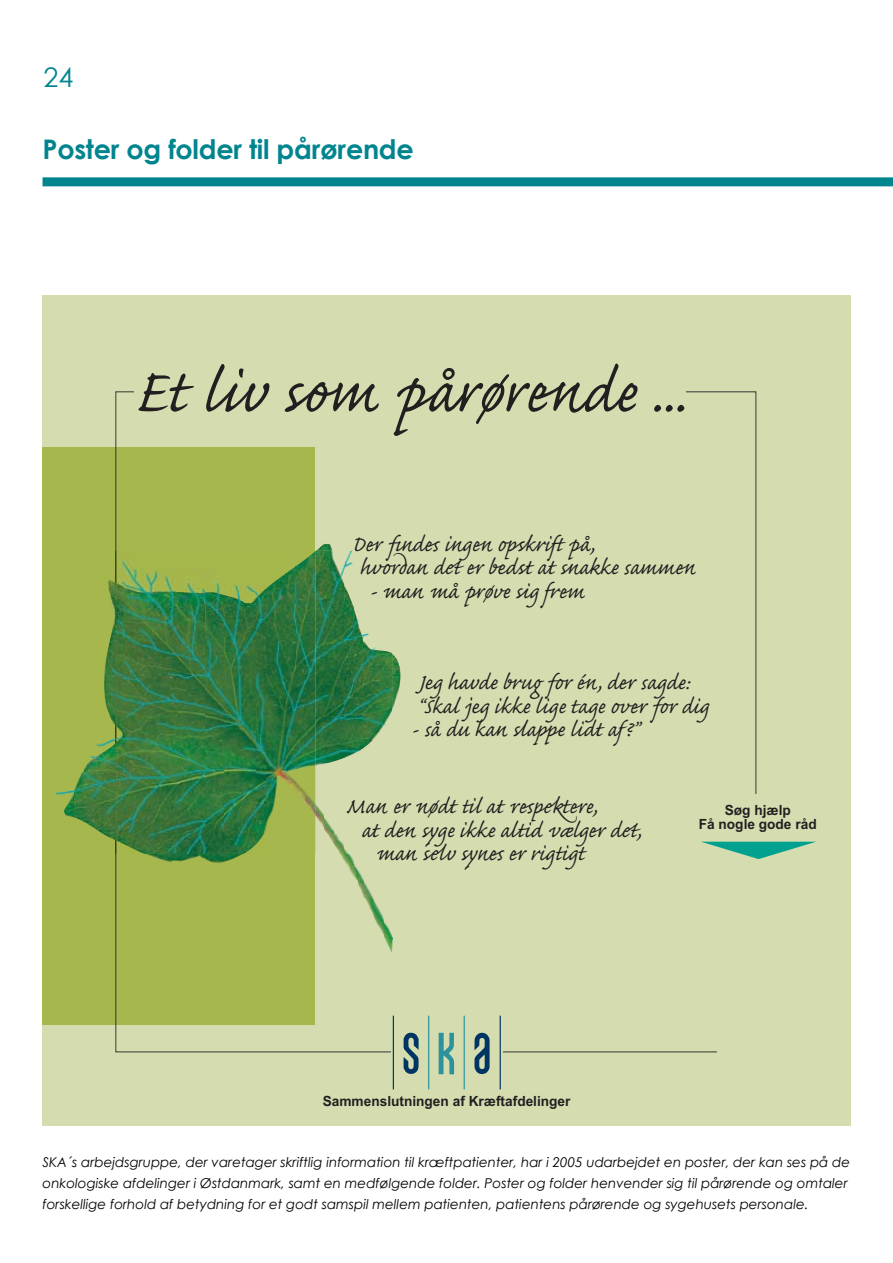
<style>
.page{position:relative;width:893px;height:1263px;background:#fff}
.page>*{position:absolute;margin:0;border:0;box-sizing:border-box;transform-origin:0 0}
.t1{font:79.05px "Caflisch Script Pro";letter-spacing:-.005em;color:#231f20}
.t2{font:27.9px/23.2px "Caflisch Script Pro";color:#231f20}
.t3{font:700 27px "Century Gothic";letter-spacing:-.01em;color:#00858f}
.t4{font:27px "Century Gothic";color:#00858f}
.t5{font:700 14.1px/14.4px "Arial";color:#231f20;text-align:center}
.t6{font:italic 13.5px/21px "Century Gothic";color:#000}
</style>
<div class="page">
<div style="left:43px;top:177px;width:850px;height:9px;background:#00858f"></div>
<div style="left:43px;top:296px;width:808px;height:830px;background:#d5ddb0"></div>
<div style="left:43px;top:447px;width:272px;height:577px;background:#a5b74d"></div>
<svg style="left:115px;top:391px;width:641px;height:661px"></svg>
<div style="left:134px;top:357px;width:551px;height:54px;background:#d5ddb0"></div>
<div style="left:391px;top:1013px;width:112px;height:79px;background:#d5ddb0"></div>
<svg style="left:404px;top:1033px;width:15px;height:41px"></svg>
<svg style="left:439px;top:1033px;width:15px;height:41px"></svg>
<svg style="left:474px;top:1032px;width:16px;height:42px"></svg>
<hr style="left:393px;top:1016px;width:1px;height:73px;background:#003563">
<hr style="left:500px;top:1016px;width:1px;height:73px;background:#003563">
<hr style="left:464px;top:1016px;width:1px;height:73px;background:#2c939d">
<hr style="left:428px;top:1016px;width:1px;height:73px;background:#2c939d">
<img style="left:316px;top:544px;width:17px;height:7px">
<img style="left:392px;top:653px;width:9px;height:58px">
<img style="left:340px;top:854px;width:15px;height:15px">
<img style="left:355px;top:860px;width:10px;height:42px">
<svg style="left:348px;top:869px;width:7px;height:9px"></svg>
<img style="left:365px;top:877px;width:10px;height:44px">
<img style="left:374px;top:896px;width:11px;height:43px">
<img style="left:384px;top:917px;width:9px;height:36px">
<img style="left:144px;top:854px;width:99px;height:9px">
<img style="left:344px;top:551px;width:48px;height:10px">
<img style="left:344px;top:561px;width:48px;height:31px">
<img style="left:354px;top:592px;width:38px;height:21px">
<img style="left:363px;top:613px;width:29px;height:32px">
<img style="left:383px;top:729px;width:9px;height:125px">
<img style="left:373px;top:729px;width:10px;height:125px">
<img style="left:354px;top:749px;width:19px;height:105px">
<img style="left:335px;top:760px;width:19px;height:94px">
<img style="left:285px;top:770px;width:50px;height:84px">
<img style="left:116px;top:551px;width:159px;height:41px">
<img style="left:275px;top:551px;width:20px;height:21px">
<img style="left:225px;top:592px;width:30px;height:1px">
<img style="left:96px;top:743px;width:8px;height:4px">
<img style="left:275px;top:802px;width:10px;height:52px">
<img style="left:56px;top:792px;width:18px;height:26px">
<img style="left:265px;top:833px;width:10px;height:21px">
<img style="left:115px;top:551px;width:1px;height:21px">
<img style="left:295px;top:551px;width:49px;height:219px">
<img style="left:344px;top:582px;width:10px;height:178px">
<img style="left:354px;top:603px;width:9px;height:157px">
<img style="left:363px;top:634px;width:10px;height:115px">
<img style="left:373px;top:645px;width:19px;height:84px">
<svg style="left:373px;top:728px;width:9px;height:12px"></svg>
<img style="left:315px;top:803px;width:10px;height:27px">
<img style="left:325px;top:815px;width:10px;height:30px">
<img style="left:334px;top:828px;width:10px;height:26px">
<svg style="left:344px;top:843px;width:7px;height:11px"></svg>
<img style="left:285px;top:562px;width:10px;height:240px">
<img style="left:104px;top:572px;width:20px;height:157px">
<img style="left:265px;top:572px;width:20px;height:230px">
<img style="left:124px;top:582px;width:101px;height:272px">
<img style="left:255px;top:582px;width:10px;height:272px">
<img style="left:225px;top:593px;width:30px;height:261px">
<img style="left:114px;top:729px;width:10px;height:125px">
<img style="left:104px;top:739px;width:10px;height:101px">
<img style="left:84px;top:752px;width:20px;height:81px">
<img style="left:74px;top:769px;width:10px;height:53px">
<img style="left:64px;top:790px;width:10px;height:27px">
<img style="left:295px;top:781px;width:10px;height:22px">
<img style="left:305px;top:791px;width:10px;height:25px">
<img style="left:265px;top:802px;width:10px;height:31px">
<img style="left:115px;top:582px;width:1px;height:258px">
<div style="left:718px;top:794px;width:79px;height:270px;background:#d5ddb0"></div>
<svg style="left:701px;top:842px;width:114px;height:17px"></svg>
<h3 class="t4" style="left:44px;top:61px;width:31px">24</h3>
<h3 class="t3" style="left:43px;top:132px;width:373px">Poster og folder til pårørende</h3>
<h1 class="t1" style="left:134px;top:351px;width:553px">Et liv som pårørende ...</h1>
<h2 class="t2" style="left:352px;top:536px;width:345px">Der findes ingen opskriftpå,<br>hvordan deter bedst at snakke sammen</h2>
<h2 class="t2" style="left:369px;top:582px;width:217px">- man må prøve sig frem</h2>
<h2 class="t2" style="left:417px;top:674px;width:293px">Jeg havde brug for én, der sagde: “Skal jeg ikke lige tage over for dig</h2>
<h2 class="t2" style="left:411px;top:720px;width:229px">- så du kan slappe lidt af?”</h2>
<h2 class="t2" style="left:346px;top:798px;width:253px">Man er nødt til at respektere,</h2>
<h2 class="t2" style="left:361px;top:821px;width:281px">at den syge ikke altid vælger det,</h2>
<h2 class="t2" style="left:375px;top:844px;width:210px">man selv synes er rigtigt</h2>
<p class="t5" style="left:699px;top:803px;width:119px">Søg hjælp<br>Få nogle gode råd</p>
<p class="t5" style="left:323px;top:1094px;width:249px">Sammenslutningen af Kræftafdelinger</p>
<p class="t6" style="left:43px;top:1151px;width:809px">SKA´s arbejdsgruppe, der varetager skriftlig information til kræftpatienter, har i 2005 udarbejdet en poster, der kan ses på de onkologiske afdelinger i Østdanmark, samt en medfølgende folder. Poster og folder henvender sig til pårørende og omtaler forskellige forhold af betydning for et godt samspil mellem patienten, patientens pårørende og sygehusets personale.</p>
</div>
